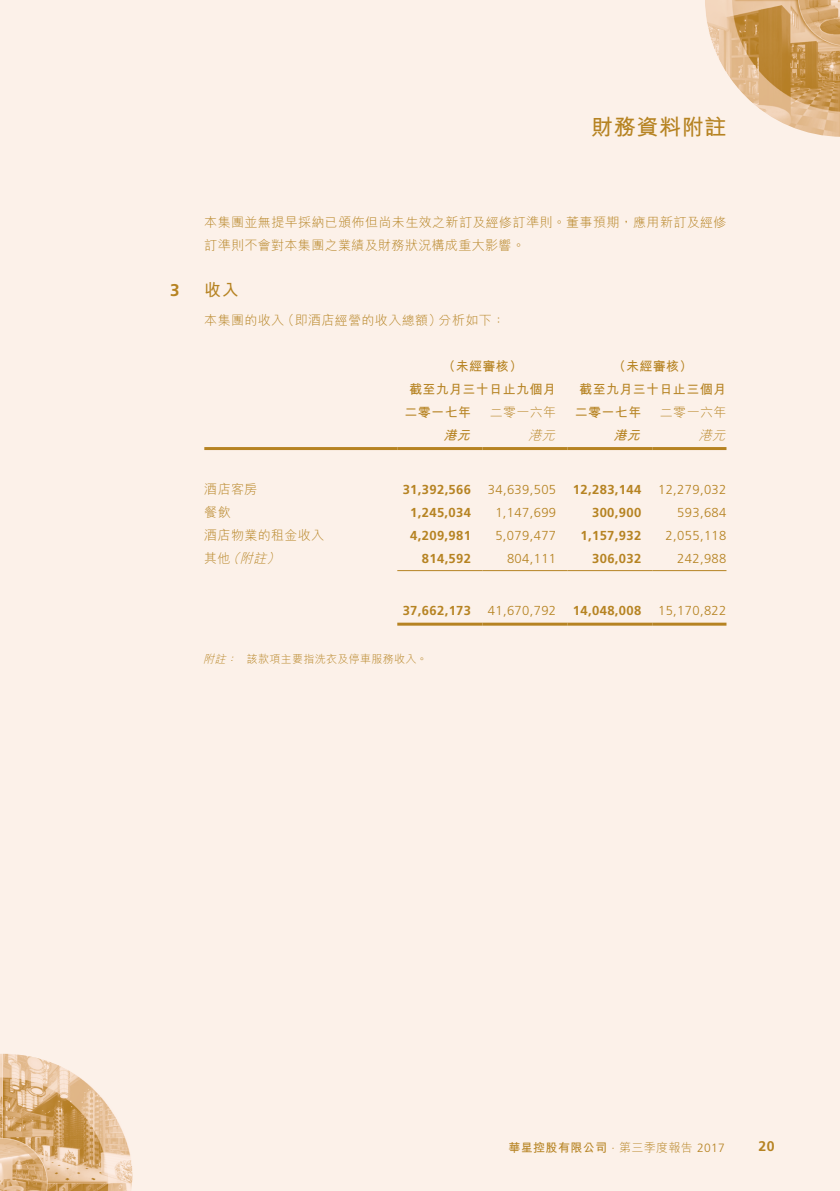
<style>
.page{position:relative;width:840px;height:1191px;background:#fff}
.page>*{position:absolute;margin:0;border:0;box-sizing:border-box;transform-origin:0 0}
.t1{font:700 22px "M Hei HK";letter-spacing:.03em;color:#b68322}
.t2{font:700 17px "M Hei HK";color:#b68322}
.t3{font:700 17px "Frutiger LT Std";color:#b68322}
.t4{font:700 14px "Frutiger LT Std";color:#b68322}
.t5{font:300 13px/23px "M Hei HK";letter-spacing:.03em;color:#b68322}
.t6{font:700 13px "Frutiger LT Std";letter-spacing:.03em;color:#b68322}
.t7{font:300 13px "Frutiger LT Std";letter-spacing:.03em;color:#b68322}
.t8{font:700 13px "M Hei HK";letter-spacing:.03em;color:#b68322}
.t9{font:italic 300 13px "M Hei HK";color:#b68322}
.t10{font:italic 700 13px "M Hei HK";color:#b68322}
.t11{font:700 12px "M Hei HK";letter-spacing:.03em;color:#b68322}
.t12{font:300 11px "M Hei HK";letter-spacing:.03em;color:#b68322}
.s1{font-style:normal}
.s2{font-style:italic}
.s3{font-family:"Frutiger LT Std";font-weight:300}
.s4{font-weight:300}
</style>
<div class="page">
<div style="left:0;top:0;width:839px;height:1191px;background:#fcf1e9"></div>
<img style="left:705px;top:0;width:134px;height:137px">
<img style="left:0;top:1053px;width:132px;height:138px">
<hr style="left:204px;top:447px;width:193px;height:3px;background:#b68322">
<hr style="left:397px;top:447px;width:85px;height:3px;background:#b68322">
<hr style="left:482px;top:447px;width:85px;height:3px;background:#b68322">
<hr style="left:567px;top:447px;width:85px;height:3px;background:#b68322">
<hr style="left:652px;top:447px;width:74px;height:3px;background:#b68322">
<hr style="left:397px;top:570px;width:85px;height:1px;background:#b68322">
<hr style="left:482px;top:570px;width:85px;height:1px;background:#b68322">
<hr style="left:567px;top:570px;width:85px;height:1px;background:#b68322">
<hr style="left:652px;top:570px;width:74px;height:1px;background:#b68322">
<hr style="left:397px;top:622px;width:85px;height:3px;background:#b68322">
<hr style="left:482px;top:622px;width:85px;height:3px;background:#b68322">
<hr style="left:567px;top:622px;width:85px;height:3px;background:#b68322">
<hr style="left:652px;top:622px;width:74px;height:3px;background:#b68322">
<h1 class="t1" style="left:591px;top:111px;width:137px">財務資料附註</h1>
<p class="t5" style="left:204px;top:210px;width:523px">本集團並無提早採納已頒佈但尚未生效之新訂及經修訂準則。董事預期，應用新訂及經修訂準則不會對本集團之業績及財務狀況構成重大影響。</p>
<h2 class="t3" style="left:170px;top:280px;width:11px">3</h2>
<h2 class="t2" style="left:204px;top:277px;width:36px">收入</h2>
<p class="t5" style="left:204px;top:308px;width:302px">本集團的收入（即酒店經營的收入總額）分析如下：</p>
<p class="t8" style="left:442px;top:356px;width:81px">（未經審核）</p>
<p class="t8" style="left:612px;top:356px;width:81px">（未經審核）</p>
<p class="t8" style="left:409px;top:379px;width:148px">截至九月三十日止九個月</p>
<p class="t8" style="left:579px;top:379px;width:148px">截至九月三十日止三個月</p>
<p class="t8" style="left:404px;top:402px;width:68px">二零一七年</p>
<p class="t5" style="left:489px;top:400px;width:68px">二零一六年</p>
<p class="t8" style="left:574px;top:402px;width:68px">二零一七年</p>
<p class="t5" style="left:659px;top:400px;width:68px">二零一六年</p>
<p class="t10" style="left:443px;top:425px;width:32px">港元</p>
<p class="t9" style="left:528px;top:426px;width:32px">港元</p>
<p class="t10" style="left:613px;top:425px;width:32px">港元</p>
<p class="t9" style="left:698px;top:426px;width:32px">港元</p>
<p class="t5" style="left:204px;top:477px;width:55px">酒店客房</p>
<p class="t6" style="left:402px;top:482px;width:70px">31,392,566</p>
<p class="t7" style="left:487px;top:482px;width:70px">34,639,505</p>
<p class="t6" style="left:572px;top:482px;width:70px">12,283,144</p>
<p class="t7" style="left:657px;top:482px;width:70px">12,279,032</p>
<p class="t5" style="left:204px;top:500px;width:28px">餐飲</p>
<p class="t6" style="left:410px;top:505px;width:62px">1,245,034</p>
<p class="t7" style="left:495px;top:505px;width:62px">1,147,699</p>
<p class="t6" style="left:591px;top:505px;width:51px">300,900</p>
<p class="t7" style="left:676px;top:505px;width:51px">593,684</p>
<p class="t5" style="left:204px;top:523px;width:121px">酒店物業的租金收入</p>
<p class="t6" style="left:410px;top:528px;width:62px">4,209,981</p>
<p class="t7" style="left:495px;top:528px;width:62px">5,079,477</p>
<p class="t6" style="left:580px;top:528px;width:62px">1,157,932</p>
<p class="t7" style="left:665px;top:528px;width:62px">2,055,118</p>
<p class="t9" style="left:204px;top:549px;width:81px"><span class="s1">其他</span>（附註）</p>
<p class="t6" style="left:421px;top:551px;width:51px">814,592</p>
<p class="t7" style="left:506px;top:551px;width:51px">804,111</p>
<p class="t6" style="left:591px;top:551px;width:51px">306,032</p>
<p class="t7" style="left:676px;top:551px;width:51px">242,988</p>
<p class="t6" style="left:402px;top:603px;width:70px">37,662,173</p>
<p class="t7" style="left:487px;top:603px;width:70px">41,670,792</p>
<p class="t6" style="left:572px;top:603px;width:70px">14,048,008</p>
<p class="t7" style="left:657px;top:603px;width:70px">15,170,822</p>
<p class="t12" style="left:203px;top:651px;width:226px"><span class="s2">附註：</span>該款項主要指洗衣及停車服務收入。</p>
<p class="t11" style="left:508px;top:1138px;width:218px">華星控股有限公司 <span class="s3">·</span> <span class="s4">第三季度報告</span> <span class="s3">2017</span></p>
<p class="t4" style="left:758px;top:1138px;width:17px">20</p>
</div>
